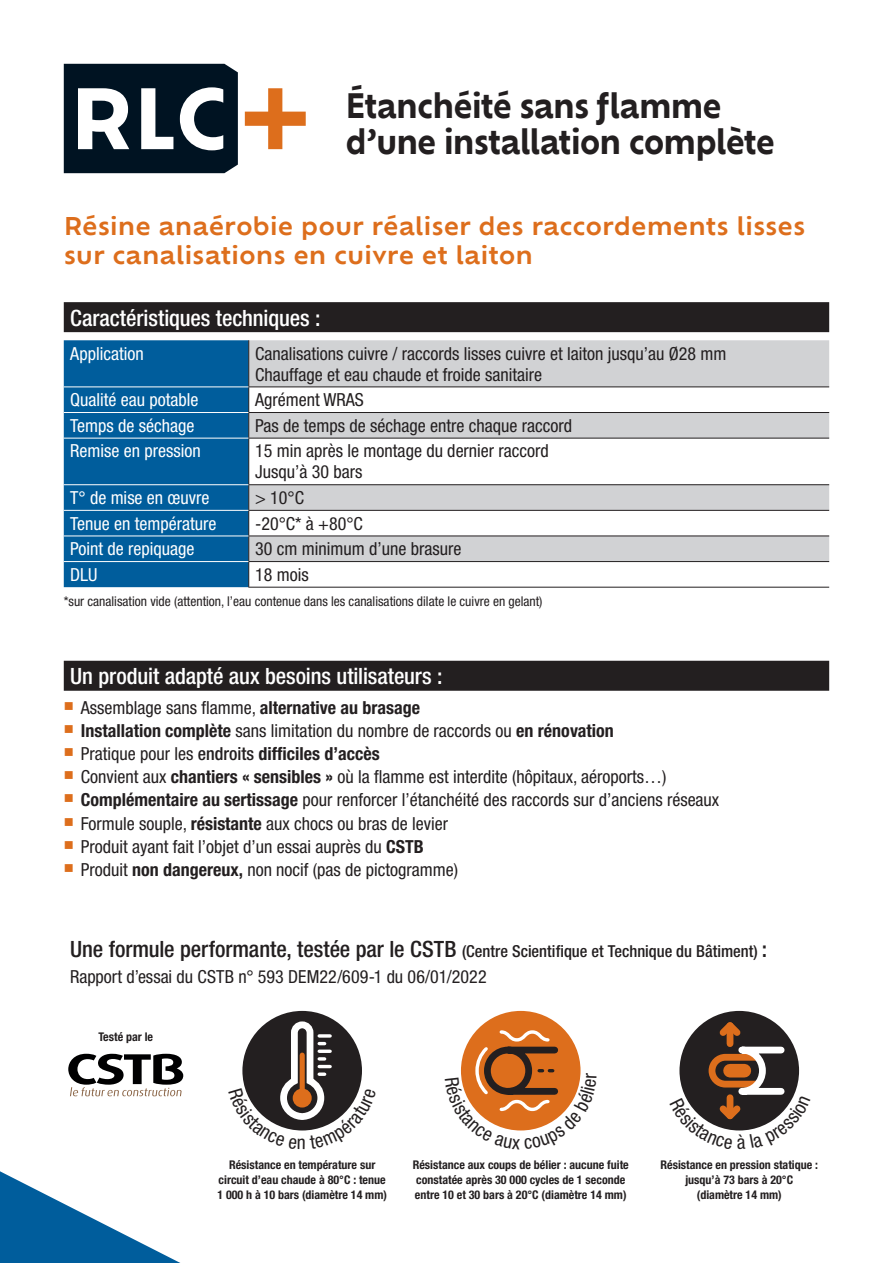
<style>
.page{position:relative;width:893px;height:1263px;background:#fff}
.page>*{position:absolute;margin:0;border:0;box-sizing:border-box;transform-origin:0 0}
.t1{font:700 33px/36px "Ofelia Text";letter-spacing:-.03em;color:#231f20;scale:.9 1}
.t2{font:600 24px/28.8px "Ofelia Text";letter-spacing:-.005em;color:#dd6e1c}
.t3{font:500 condensed 22.5px "Helvetica Neue LT Pro";letter-spacing:-.005em;color:#fff}
.t4{font:condensed 18px/21px "Helvetica Neue LT Pro";color:#231f20}
.t5{font:condensed 18px "Helvetica Neue LT Pro";color:#fff}
.t6{font:700 condensed 18px "Helvetica Neue LT Pro";color:#231f20}
.t7{font:500 condensed 16.5px "Helvetica Neue LT Pro";color:#231f20}
.t8{font:condensed 13.5px "Helvetica Neue LT Pro";color:#231f20}
.t9{font:700 condensed 12px/15px "Helvetica Neue LT Pro";color:#231f20;text-align:center}
.s1{font-weight:700}
.s2{font-weight:400}
.s3{font-weight:500}
.s4{font-size:22.5px}
</style>
<div class="page">
<svg style="left:0;top:1171px;width:180px;height:92px"></svg>
<div style="left:64px;top:302px;width:765px;height:30px;background:#231f20"></div>
<div style="left:64px;top:340px;width:184px;height:247px;background:#005d9c"></div>
<svg style="left:249px;top:340px;width:580px;height:221px;fill:#d1d2d4"></svg>
<hr style="left:248px;top:340px;width:1px;height:46px;background:#231f20">
<svg style="left:248px;top:387px;width:1px;height:51px"></svg>
<hr style="left:248px;top:438px;width:1px;height:46px;background:#231f20">
<svg style="left:248px;top:485px;width:1px;height:102px"></svg>
<hr style="left:248px;top:386px;width:581px;height:1px;background:#231f20">
<hr style="left:248px;top:412px;width:581px;height:1px;background:#231f20">
<hr style="left:248px;top:438px;width:581px;height:1px;background:#231f20">
<hr style="left:248px;top:484px;width:581px;height:1px;background:#231f20">
<hr style="left:248px;top:510px;width:581px;height:1px;background:#231f20">
<hr style="left:248px;top:536px;width:581px;height:1px;background:#231f20">
<hr style="left:248px;top:561px;width:581px;height:1px;background:#231f20">
<hr style="left:64px;top:386px;width:184px;height:1px;background:#fff">
<hr style="left:64px;top:412px;width:184px;height:1px;background:#fff">
<hr style="left:64px;top:438px;width:184px;height:1px;background:#fff">
<hr style="left:64px;top:484px;width:184px;height:1px;background:#fff">
<hr style="left:64px;top:510px;width:184px;height:1px;background:#fff">
<hr style="left:64px;top:536px;width:184px;height:1px;background:#fff">
<hr style="left:64px;top:561px;width:184px;height:1px;background:#fff">
<hr style="left:248px;top:587px;width:581px;height:1px;background:#231f20">
<div style="left:64px;top:661px;width:765px;height:30px;background:#231f20"></div>
<svg style="left:64px;top:64px;width:242px;height:109px"></svg>
<div style="left:461px;top:1011px;width:119px;height:119px;background:#dd6e1c;border-radius:50%"></div>
<svg style="left:68px;top:1054px;width:115px;height:42px"></svg>
<svg style="left:242px;top:1018px;width:120px;height:113px"></svg>
<svg style="left:461px;top:1028px;width:120px;height:103px"></svg>
<svg style="left:679px;top:1016px;width:121px;height:115px"></svg>
<h1 class="t1" style="left:345px;top:85px;width:479px">Étanchéité sans flamme d’une installation complète</h1>
<h2 class="t2" style="left:64px;top:210px;width:743px">Résine anaérobie pour réaliser des raccordements lisses sur canalisations en cuivre et laiton</h2>
<p class="t3" style="left:70px;top:304px;width:252px">Caractéristiques techniques :</p>
<p class="t5" style="left:70px;top:343px;width:75px">Application</p>
<p class="t4" style="left:255px;top:342px;width:473px">Canalisations cuivre / raccords lisses cuivre et laiton jusqu’au Ø28 mm<br>Chauffage et eau chaude et froide sanitaire</p>
<p class="t5" style="left:70px;top:389px;width:130px">Qualité eau potable</p>
<p class="t4" style="left:255px;top:389px;width:110px">Agrément WRAS</p>
<p class="t5" style="left:70px;top:415px;width:126px">Temps de séchage</p>
<p class="t4" style="left:255px;top:415px;width:318px">Pas de temps de séchage entre chaque raccord</p>
<p class="t5" style="left:70px;top:440px;width:132px">Remise en pression</p>
<p class="t4" style="left:255px;top:440px;width:295px">15 min après le montage du dernier raccord<br>Jusqu’à 30 bars</p>
<p class="t5" style="left:70px;top:487px;width:141px">T° de mise en œuvre</p>
<p class="t4" style="left:255px;top:487px;width:50px">&gt; 10°C</p>
<p class="t5" style="left:70px;top:513px;width:148px">Tenue en température</p>
<p class="t4" style="left:255px;top:512px;width:109px">-20°C* à +80°C</p>
<p class="t5" style="left:70px;top:538px;width:126px">Point de repiquage</p>
<p class="t4" style="left:255px;top:538px;width:208px">30 cm minimum d’une brasure</p>
<p class="t5" style="left:70px;top:564px;width:29px">DLU</p>
<p class="t4" style="left:255px;top:564px;width:55px">18 mois</p>
<p class="t8" style="left:64px;top:593px;width:480px">*sur canalisation vide (attention, l’eau contenue dans les canalisations dilate le cuivre en gelant)</p>
<p class="t3" style="left:70px;top:663px;width:374px">Un produit adapté aux besoins utilisateurs :</p>
<p class="t4" style="left:64px;top:697px;width:358px"><sup>■</sup> Assemblage sans flamme, <span class="s1">alternative au brasage</span></p>
<p class="t4" style="left:64px;top:720px;width:551px"><sup>■</sup> <span class="s1">Installation complète</span> sans limitation du nombre de raccords ou <span class="s1">en rénovation</span></p>
<p class="t6" style="left:64px;top:743px;width:318px"><sup>■</sup> <span class="s2">Pratique pour les</span> <span class="s3">endroits</span> difficiles d’accès</p>
<p class="t4" style="left:64px;top:766px;width:604px"><sup>■</sup> Convient aux <span class="s1">chantiers « sensibles »</span> où la flamme est interdite (hôpitaux, aéroports…)</p>
<p class="t4" style="left:64px;top:789px;width:657px"><sup>■</sup> <span class="s1">Complémentaire au sertissage</span> pour renforcer l’étanchéité des raccords sur d’anciens réseaux</p>
<p class="t4" style="left:64px;top:812px;width:386px"><sup>■</sup> Formule souple, <span class="s1">résistante</span> aux chocs ou bras de levier</p>
<p class="t4" style="left:64px;top:835px;width:361px"><sup>■</sup> Produit ayant fait l’objet d’un essai auprès du <span class="s1">CSTB</span></p>
<p class="t4" style="left:64px;top:859px;width:396px"><sup>■</sup> Produit <span class="s1">non dangereux,</span> non nocif (pas de pictogramme)</p>
<p class="t7" style="left:70px;top:941px;width:698px"><span class="s4">Une formule performante, testée par le CSTB</span> (Centre Scientifique et Technique du Bâtiment) <span class="s4">:</span></p>
<p class="t4" style="left:70px;top:966px;width:418px">Rapport d’essai du CSTB n° 593 DEM22/609-1 du 06/01/2022</p>
<p class="t9" style="left:98px;top:1030px;width:56px">Testé par le</p>
<p class="t9" style="left:217px;top:1157px;width:171px">Résistance en température sur circuit d’eau chaude à 80°C : tenue<br>1 000 h à 10 bars (diamètre 14 mm)</p>
<p class="t9" style="left:413px;top:1157px;width:218px;text-align:left">Résistance aux coups de bélier : aucune fuite constatée après 30 000 cycles de 1 seconde entre 10 et 30 bars à 20°C (diamètre 14 mm)</p>
<p class="t9" style="left:660px;top:1157px;width:159px">Résistance en pression statique : jusqu’à 73 bars à 20°C<br>(diamètre 14 mm)</p>
</div>
